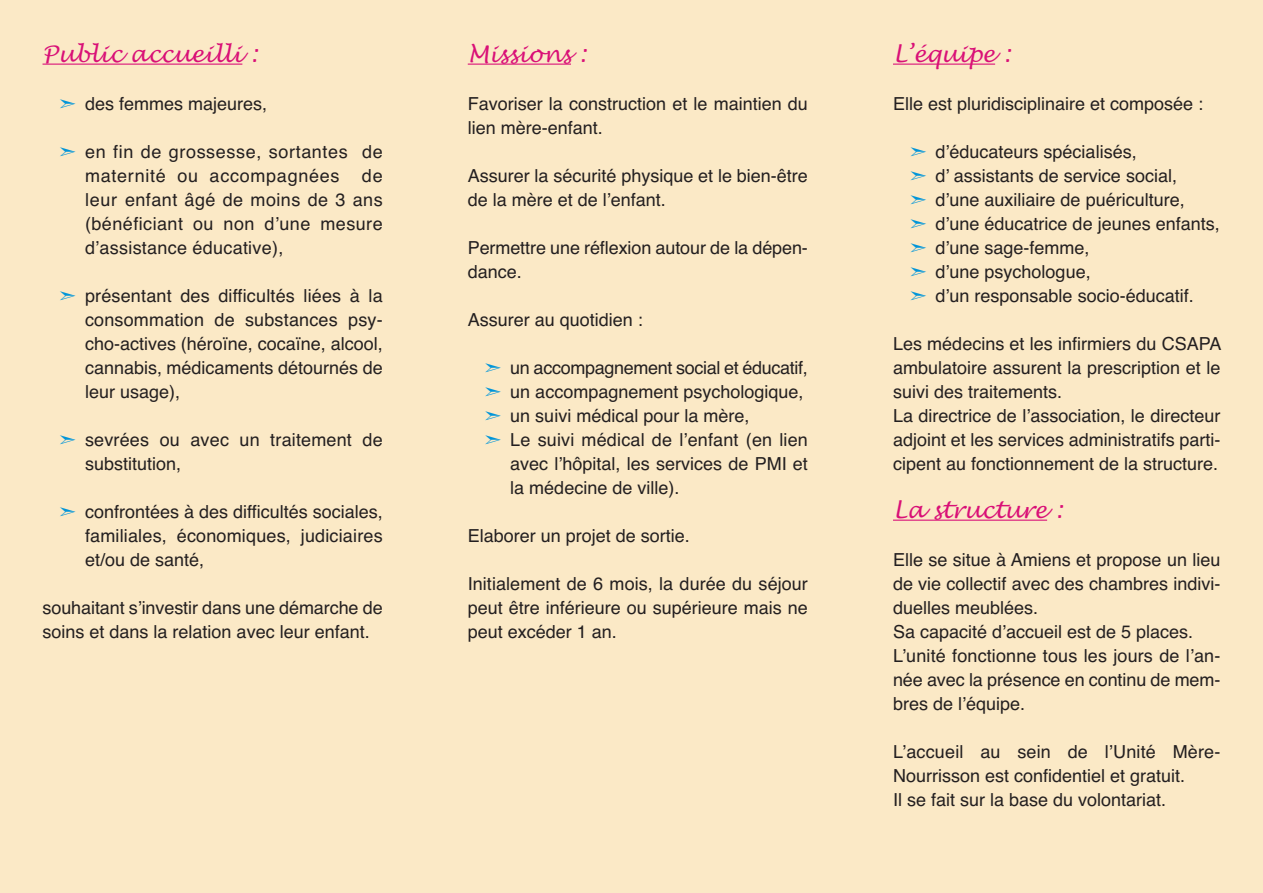
<style>
.page{position:relative;width:1263px;height:893px;background:#fbe9c6}
.page>*{position:absolute;margin:0;border:0;box-sizing:border-box;transform-origin:0 0}
.t1{font:italic 22.5px "Lucida Handwriting";color:#d91077}
.t2{font:18px/24px "Helvetica";color:#231f20}
.t3{font:18px "Helvetica";letter-spacing:-.02em;color:#231f20}
.s1{color:#0095d9}
</style>
<div class="page">
<hr style="left:43px;top:64px;width:199px;height:1px;background:#d91077">
<hr style="left:468px;top:64px;width:103px;height:1px;background:#d91077">
<hr style="left:893px;top:64px;width:102px;height:1px;background:#d91077">
<hr style="left:893px;top:520px;width:154px;height:1px;background:#d91077">
<p class="t1" style="left:43px;top:41px;width:216px">Public accueilli :</p>
<p class="t2" style="left:60px;top:92px;width:209px"><span class="s1">➣</span> des femmes majeures,</p>
<p class="t2" style="left:85px;top:140px;width:299px;text-align:justify;text-indent:-26px"><span class="s1">➣</span> en fin de grossesse, sortantes de maternité ou accompagnées de leur enfant âgé de moins de 3 ans (bénéficiant ou non d’une mesure d’assistance éducative),</p>
<p class="t2" style="left:85px;top:284px;width:299px;text-align:justify;text-indent:-26px"><span class="s1">➣</span> présentant des difficultés liées à la consommation de substances psy&shy;cho-actives (héroïne, cocaïne, alcool, cannabis, médicaments détournés de leur usage),</p>
<p class="t2" style="left:85px;top:428px;width:299px;text-indent:-26px"><span class="s1">➣</span> sevrées ou avec un traitement de substitution,</p>
<p class="t2" style="left:85px;top:500px;width:299px;text-align:justify;text-indent:-26px"><span class="s1">➣</span> confrontées à des difficultés sociales, familiales, économiques, judiciaires et/ou de santé,</p>
<p class="t2" style="left:43px;top:596px;width:342px">souhaitant s’investir dans une démarche de soins et dans la relation avec leur enfant.</p>
<p class="t1" style="left:468px;top:41px;width:120px">Missions :</p>
<p class="t2" style="left:468px;top:92px;width:342px">Favoriser la construction et le maintien du lien mère-enfant.</p>
<p class="t2" style="left:468px;top:164px;width:342px">Assurer la sécurité physique et le bien-être de la mère et de l’enfant.</p>
<p class="t2" style="left:468px;top:236px;width:342px">Permettre une réflexion autour de la dépen&shy;dance.</p>
<p class="t2" style="left:468px;top:308px;width:177px">Assurer au quotidien :</p>
<p class="t3" style="left:485px;top:357px;width:325px"><span class="s1">➣</span> un accompagnement social et éducatif,</p>
<p class="t2" style="left:485px;top:380px;width:320px"><span class="s1">➣</span> un accompagnement psychologique,</p>
<p class="t2" style="left:485px;top:404px;width:266px"><span class="s1">➣</span> un suivi médical pour la mère,</p>
<p class="t2" style="left:485px;top:428px;width:325px"><span class="s1">➣</span> Le suivi médical de l’enfant (en lien</p>
<p class="t2" style="left:510px;top:452px;width:299px">avec l’hôpital, les services de PMI et</p>
<p class="t2" style="left:510px;top:476px;width:171px">la médecine de ville).</p>
<p class="t2" style="left:468px;top:524px;width:224px">Elaborer un projet de sortie.</p>
<p class="t2" style="left:468px;top:572px;width:342px;text-align:justify">Initialement de 6 mois, la durée du séjour peut être inférieure ou supérieure mais ne peut excéder 1 an.</p>
<p class="t1" style="left:893px;top:41px;width:119px">L’équipe :</p>
<p class="t2" style="left:893px;top:92px;width:312px">Elle est pluridisciplinaire et composée :</p>
<p class="t2" style="left:910px;top:140px;width:311px"><span class="s1">➣</span> d’éducateurs spécialisés,<br><span class="s1">➣</span> d’ assistants de service social,<br><span class="s1">➣</span> d’une auxiliaire de puériculture,<br><span class="s1">➣</span> d’une éducatrice de jeunes enfants, <span class="s1">➣</span> d’une sage-femme,<br><span class="s1">➣</span> d’une psychologue,<br><span class="s1">➣</span> d’un responsable socio-éducatif.</p>
<p class="t2" style="left:893px;top:332px;width:330px">Les médecins et les infirmiers du CSAPA ambulatoire assurent la prescription et le suivi des traitements.<br>La directrice de l’association, le directeur adjoint et les services administratifs parti&shy;cipent au fonctionnement de la structure.</p>
<p class="t1" style="left:893px;top:497px;width:171px">La structure :</p>
<p class="t2" style="left:893px;top:548px;width:329px">Elle se situe à Amiens et propose un lieu de vie collectif avec des chambres indivi&shy;duelles meublées.<br>Sa capacité d’accueil est de 5 places.<br>L’unité fonctionne tous les jours de l’an&shy;née avec la présence en continu de mem&shy;bres de l’équipe.</p>
<p class="t2" style="left:893px;top:740px;width:329px">L’accueil au sein de l’Unité Mère-<br>Nourrisson est confidentiel et gratuit.<br>Il se fait sur la base du volontariat.</p>
</div>
